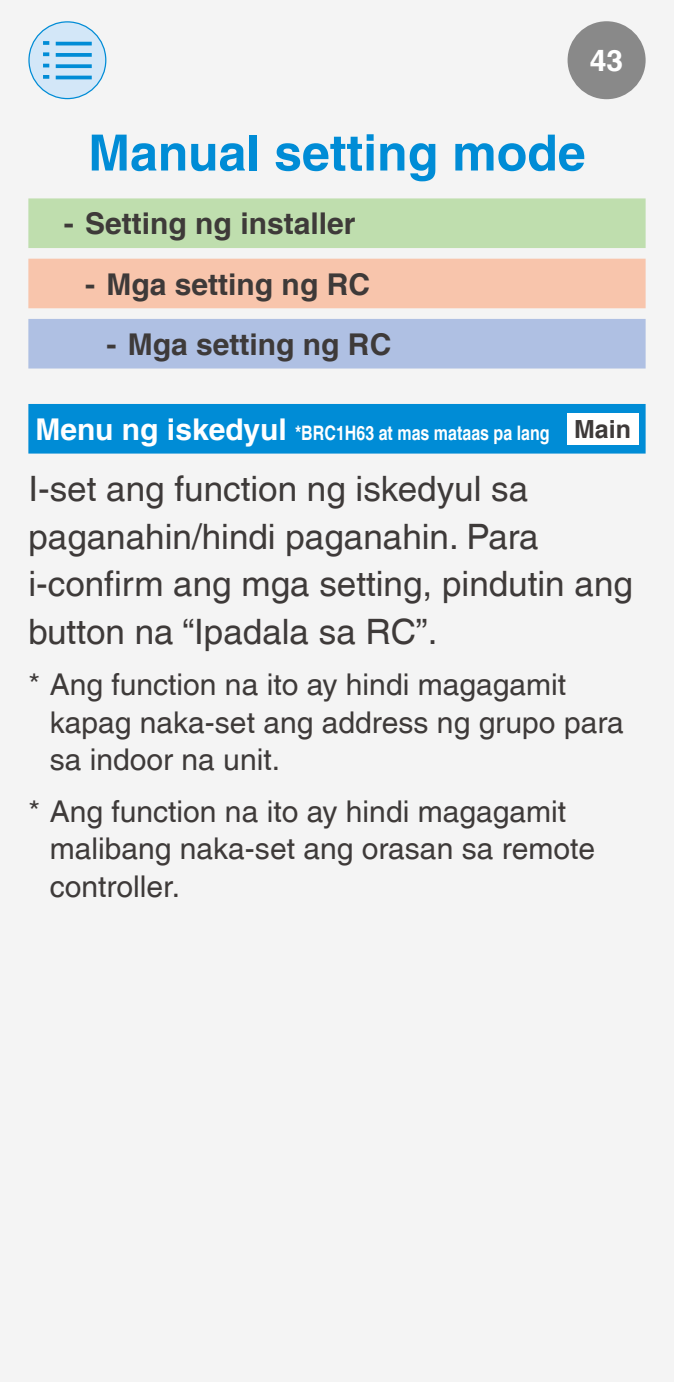
<style>
.page{position:relative;width:674px;height:1382px;background:#fff}
.page>*{position:absolute;margin:0;border:0;box-sizing:border-box;transform-origin:0 0}
.t1{font:700 50px "Helvetica LT Com";color:#008cd6}
.t2{font:35px/47.5px "Helvetica LT Com";color:#3e3a39}
.t3{font:30px/37.5px "Helvetica LT Com";color:#3e3a39}
.t4{font:700 30px "Helvetica LT Com";color:#3e3a39}
.t5{font:700 30px "Helvetica LT Com";color:#fff}
.t6{font:700 25px "Helvetica LT Com";color:#3e3a39}
.t7{font:700 20px "Helvetica LT Com";color:#fff;scale:.8 1}
.s1{font-size:30px}
</style>
<div class="page">
<div style="left:0;top:0;width:673px;height:1382px;background:#f4f4f4"></div>
<div style="left:567px;top:21px;width:78px;height:78px;background:#898989;border-radius:50%"></div>
<div style="left:29px;top:22px;width:77px;height:77px;background:#d3e7f8;border-radius:50%"></div>
<div style="left:28px;top:21px;width:78px;height:78px;border:1px solid #008cd6;border-radius:50%"></div>
<hr style="left:56px;top:42px;width:36px;height:3px;background:#008cd6">
<svg style="left:43px;top:41px;width:6px;height:4px"></svg>
<svg style="left:56px;top:53px;width:36px;height:4px"></svg>
<svg style="left:43px;top:52px;width:6px;height:4px"></svg>
<svg style="left:56px;top:64px;width:36px;height:4px"></svg>
<svg style="left:43px;top:64px;width:6px;height:3px"></svg>
<hr style="left:56px;top:76px;width:36px;height:3px;background:#008cd6">
<svg style="left:43px;top:75px;width:6px;height:4px"></svg>
<div style="left:28px;top:319px;width:617px;height:50px;background:#afc0e3"></div>
<div style="left:28px;top:259px;width:617px;height:49px;background:#f8c5ac"></div>
<div style="left:28px;top:198px;width:617px;height:50px;background:#bfdeae"></div>
<div style="left:28px;top:404px;width:617px;height:50px;background:#008cd6"></div>
<div style="left:566px;top:413px;width:72px;height:32px;background:#fff"></div>
<p class="t5" style="left:589px;top:42px;width:35px">43</p>
<h1 class="t1" style="left:88px;top:122px;width:498px">Manual setting mode</h1>
<p class="t4" style="left:64px;top:205px;width:293px">- Setting ng installer</p>
<p class="t4" style="left:85px;top:266px;width:286px">- Mga setting ng RC</p>
<p class="t4" style="left:106px;top:326px;width:286px">- Mga setting ng RC</p>
<p class="t7" style="left:35px;top:421px;width:644px"><span class="s1">Menu ng iskedyul</span> *BRC1H63 at mas mataas pa lang</p>
<p class="t2" style="left:28px;top:465px;width:605px">I-set ang function ng iskedyul sa paganahin/hindi paganahin. Para i-confirm ang mga setting, pindutin ang button na “Ipadala sa RC”.</p>
<p class="t3" style="left:50px;top:666px;width:575px;text-indent:-21px">* Ang function na ito ay hindi magagamit kapag naka-set ang address ng grupo para sa indoor na unit.</p>
<p class="t3" style="left:50px;top:793px;width:546px;text-indent:-21px">* Ang function na ito ay hindi magagamit malibang naka-set ang orasan sa remote controller.</p>
<p class="t6" style="left:573px;top:414px;width:58px">Main</p>
</div>
